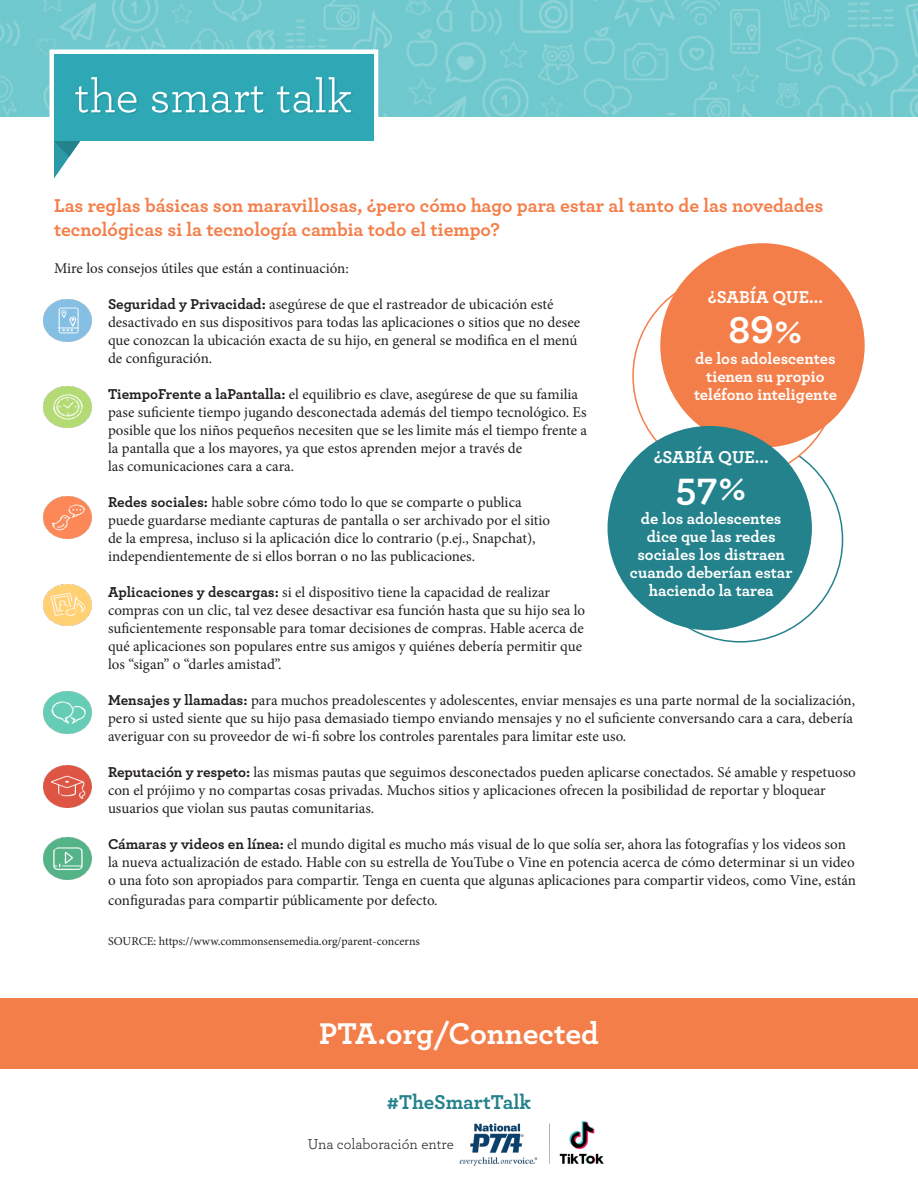
<style>
.page{position:relative;width:918px;height:1188px;background:#fff}
.page>*{position:absolute;margin:0;border:0;box-sizing:border-box;transform-origin:0 0}
.t1{font:700 40.5px "Archer Pro";color:#fff}
.t2{font:700 31.5px "Archer Pro";color:#fff}
.t3{font:700 21px "Archer Pro";color:#24828c}
.t4{font:700 19.5px/23.4px "Archer Pro";color:#f47e49}
.t5{font:700 18px "Archer Pro";color:#fff}
.t6{font:700 16.5px/18px "Archer Pro";color:#fff;text-align:center}
.t7{font:15px/18px "Minion Pro";color:#231f20}
.t8{font:14.85px "Archer Pro";color:#231f20}
.t9{font:12px "Minion Pro";color:#231f20}
.s1{font-family:"Archer Pro";font-weight:700}
</style>
<div class="page">
<div style="left:0;top:998px;width:918px;height:71px;background:#f47e49"></div>
<img style="left:0;top:0;width:918px;height:116px">
<svg style="left:38px;top:47px;width:343px;height:132px"></svg>
<img style="left:459px;top:1121px;width:145px;height:45px">
<img style="left:43px;top:300px;width:49px;height:41px">
<img style="left:43px;top:386px;width:49px;height:42px">
<img style="left:43px;top:497px;width:49px;height:41px">
<img style="left:43px;top:584px;width:49px;height:42px">
<img style="left:43px;top:692px;width:49px;height:41px">
<img style="left:43px;top:766px;width:49px;height:41px">
<img style="left:43px;top:838px;width:49px;height:42px">
<div style="left:660px;top:243px;width:205px;height:205px;background:#f47e49;border-radius:50%"></div>
<div style="left:608px;top:426px;width:204px;height:204px;background:#24828c;border-radius:50%"></div>
<p class="t4" style="left:54px;top:193px;width:771px">Las reglas básicas son maravillosas, ¿pero cómo hago para estar al tanto de las novedades tecnológicas si la tecnología cambia todo el tiempo?</p>
<p class="t7" style="left:54px;top:260px;width:296px">Mire los consejos útiles que están a continuación:</p>
<p class="t7" style="left:108px;top:296px;width:474px"><span class="s1">Seguridad y Privacidad:</span> asegúrese de que el rastreador de ubicación esté desactivado en sus dispositivos para todas las aplicaciones o sitios que no desee que conozcan la ubicación exacta de su hijo, en general se modifica en el menú de configuración.</p>
<p class="t7" style="left:108px;top:386px;width:481px"><span class="s1">TiempoFrente a laPantalla:</span> el equilibrio es clave, asegúrese de que su familia pase suficiente tiempo jugando desconectada además del tiempo tecnológico. Es posible que los niños pequeños necesiten que se les limite más el tiempo frente a la pantalla que a los mayores, ya que estos aprenden mejor a través de<br>las comunicaciones cara a cara.</p>
<p class="t7" style="left:108px;top:494px;width:444px"><span class="s1">Redes sociales:</span> hable sobre cómo todo lo que se comparte o publica puede guardarse mediante capturas de pantalla o ser archivado por el sitio de la empresa, incluso si la aplicación dice lo contrario (p.ej., Snapchat), independientemente de si ellos borran o no las publicaciones.</p>
<p class="t7" style="left:108px;top:584px;width:479px"><span class="s1">Aplicaciones y descargas:</span> si el dispositivo tiene la capacidad de realizar compras con un clic, tal vez desee desactivar esa función hasta que su hijo sea lo suficientemente responsable para tomar decisiones de compras. Hable acerca de qué aplicaciones son populares entre sus amigos y quiénes debería permitir que los “sigan” o “darles amistad”.</p>
<p class="t7" style="left:108px;top:692px;width:749px"><span class="s1">Mensajes y llamadas:</span> para muchos preadolescentes y adolescentes, enviar mensajes es una parte normal de la socialización, pero si usted siente que su hijo pasa demasiado tiempo enviando mensajes y no el suficiente conversando cara a cara, debería averiguar con su proveedor de wi-fi sobre los controles parentales para limitar este uso.</p>
<p class="t7" style="left:108px;top:764px;width:749px"><span class="s1">Reputación y respeto:</span> las mismas pautas que seguimos desconectados pueden aplicarse conectados. Sé amable y respetuoso con el prójimo y no compartas cosas privadas. Muchos sitios y aplicaciones ofrecen la posibilidad de reportar y bloquear usuarios que violan sus pautas comunitarias.</p>
<p class="t7" style="left:108px;top:836px;width:750px"><span class="s1">Cámaras y videos en línea:</span> el mundo digital es mucho más visual de lo que solía ser, ahora las fotografías y los videos son la nueva actualización de estado. Hable con su estrella de YouTube o Vine en potencia acerca de cómo determinar si un video o una foto son apropiados para compartir. Tenga en cuenta que algunas aplicaciones para compartir videos, como Vine, están</p>
<p class="t7" style="left:108px;top:891px;width:331px">configuradas para compartir públicamente por defecto.</p>
<p class="t9" style="left:108px;top:933px;width:313px">SOURCE: https://www.commonsensemedia.org/parent-concerns</p>
<p class="t5" style="left:708px;top:283px;width:116px">¿SABÍA QUE...</p>
<p class="t1" style="left:729px;top:298px;width:75px">89%</p>
<p class="t6" style="left:695px;top:349px;width:142px">de los adolescentes</p>
<p class="t6" style="left:706px;top:367px;width:120px">tienen su propio</p>
<p class="t6" style="left:694px;top:385px;width:144px">teléfono inteligente</p>
<p class="t5" style="left:654px;top:443px;width:116px">¿SABÍA QUE...</p>
<p class="t1" style="left:676px;top:455px;width:72px">57%</p>
<p class="t6" style="left:641px;top:508px;width:142px">de los adolescentes</p>
<p class="t6" style="left:647px;top:526px;width:130px">dice que las redes</p>
<p class="t6" style="left:630px;top:544px;width:164px">sociales los distraen cuando deberían estar haciendo la tarea</p>
<p class="t2" style="left:319px;top:1009px;width:281px">PTA.org/Connected</p>
<h3 class="t3" style="left:387px;top:1085px;width:146px">#TheSmartTalk</h3>
<p class="t8" style="left:308px;top:1134px;width:147px">Una colaboración entre</p>
</div>
